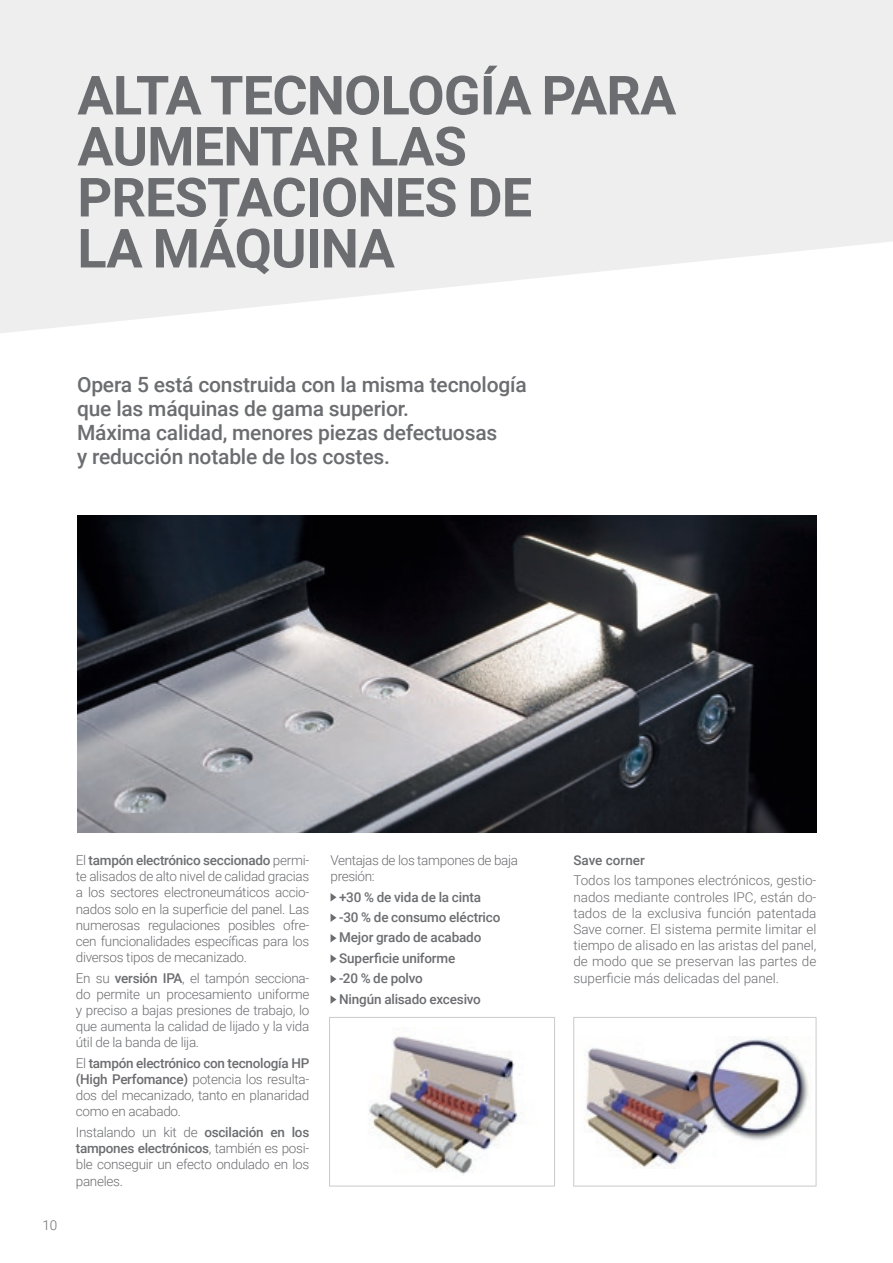
<style>
.page{position:relative;width:893px;height:1263px;background:#fff}
.page>*{position:absolute;margin:0;border:0;box-sizing:border-box;transform-origin:0 0}
.t1{font:700 54px/51px "Roboto";letter-spacing:-.015em;color:#6c6d70}
.t2{font:500 21px "Roboto";letter-spacing:-.01em;color:#6c6d70}
.t3{font:300 13.5px/16.2px "Roboto";letter-spacing:-.02em;color:#6c6d70;text-align:justify}
.t4{font:500 13.5px "Roboto";letter-spacing:-.01em;color:#6c6d70}
.s1{font-weight:500}
</style>
<div class="page">
<svg style="left:0;top:0;width:893px;height:333px;background:#f0f0f1"></svg>
<img style="left:77px;top:516px;width:740px;height:316px">
<img style="left:584px;top:1036px;width:225px;height:132px">
<div style="left:573px;top:1017px;width:243px;height:169px;border:1px solid #c9cacc"></div>
<img style="left:369px;top:1036px;width:151px;height:139px">
<div style="left:329px;top:1017px;width:226px;height:169px;border:1px solid #c9cacc"></div>
<svg style="left:331px;top:893px;width:5px;height:8px"></svg>
<svg style="left:331px;top:914px;width:5px;height:8px"></svg>
<svg style="left:331px;top:934px;width:5px;height:8px"></svg>
<svg style="left:331px;top:955px;width:5px;height:8px"></svg>
<svg style="left:331px;top:975px;width:5px;height:8px"></svg>
<svg style="left:331px;top:995px;width:5px;height:9px"></svg>
<p class="t1" style="left:77px;top:68px;width:600px">ALTA TECNOLOGÍA PARA</p>
<p class="t1" style="left:77px;top:119px;width:456px">AUMENTAR LAS<br>PRESTACIONES DE</p>
<p class="t1" style="left:77px;top:221px;width:319px">LA MÁQUINA</p>
<p class="t2" style="left:77px;top:369px;width:451px">Opera 5 está construida con la misma tecnología</p>
<p class="t2" style="left:77px;top:393px;width:333px">que las máquinas de gama superior.</p>
<p class="t2" style="left:77px;top:417px;width:422px">Máxima calidad, menores piezas defectuosas</p>
<p class="t2" style="left:77px;top:441px;width:314px">y reducción notable de los costes.</p>
<p class="t3" style="left:42px;top:1216px;width:16px">10</p>
<p class="t3" style="left:76px;top:851px;width:235px">El <span class="s1">tampón electrónico seccionado</span> permi&shy;te alisados de alto nivel de calidad gracias a los sectores electroneumáticos accio&shy;nados solo en la superficie del panel. Las numerosas regulaciones posibles ofre&shy;cen funcionalidades específicas para los diversos tipos de mecanizado.</p>
<p class="t3" style="left:76px;top:969px;width:235px">En su <span class="s1">versión IPA</span>, el tampón secciona&shy;do permite un procesamiento uniforme y preciso a bajas presiones de trabajo, lo que aumenta la calidad de lijado y la vida útil de la banda de lija.</p>
<p class="t3" style="left:76px;top:1054px;width:235px">El <span class="s1">tampón electrónico con tecnología HP (High Perfomance)</span> potencia los resulta&shy;dos del mecanizado, tanto en planaridad como en acabado.</p>
<p class="t3" style="left:76px;top:1123px;width:235px">Instalando un kit de <span class="s1">oscilación en los tampones electrónicos</span>, también es posi&shy;ble conseguir un efecto ondulado en los paneles.</p>
<p class="t3" style="left:331px;top:851px;width:189px">Ventajas de los tampones de baja presión:</p>
<p class="t4" style="left:339px;top:887px;width:143px">+30 % de vida de la cinta</p>
<p class="t4" style="left:339px;top:908px;width:163px">-30 % de consumo eléctrico</p>
<p class="t4" style="left:339px;top:928px;width:144px">Mejor grado de acabado</p>
<p class="t4" style="left:339px;top:949px;width:118px">Superficie uniforme</p>
<p class="t4" style="left:339px;top:969px;width:85px">-20 % de polvo</p>
<p class="t4" style="left:339px;top:989px;width:143px">Ningún alisado excesivo</p>
<p class="t4" style="left:573px;top:851px;width:73px">Save corner</p>
<p class="t3" style="left:573px;top:872px;width:245px">Todos los tampones electrónicos, gestio&shy;nados mediante controles IPC, están do&shy;tados de la exclusiva función patentada Save corner. El sistema permite limitar el tiempo de alisado en las aristas del panel, de modo que se preservan las partes de superficie más delicadas del panel.</p>
</div>
